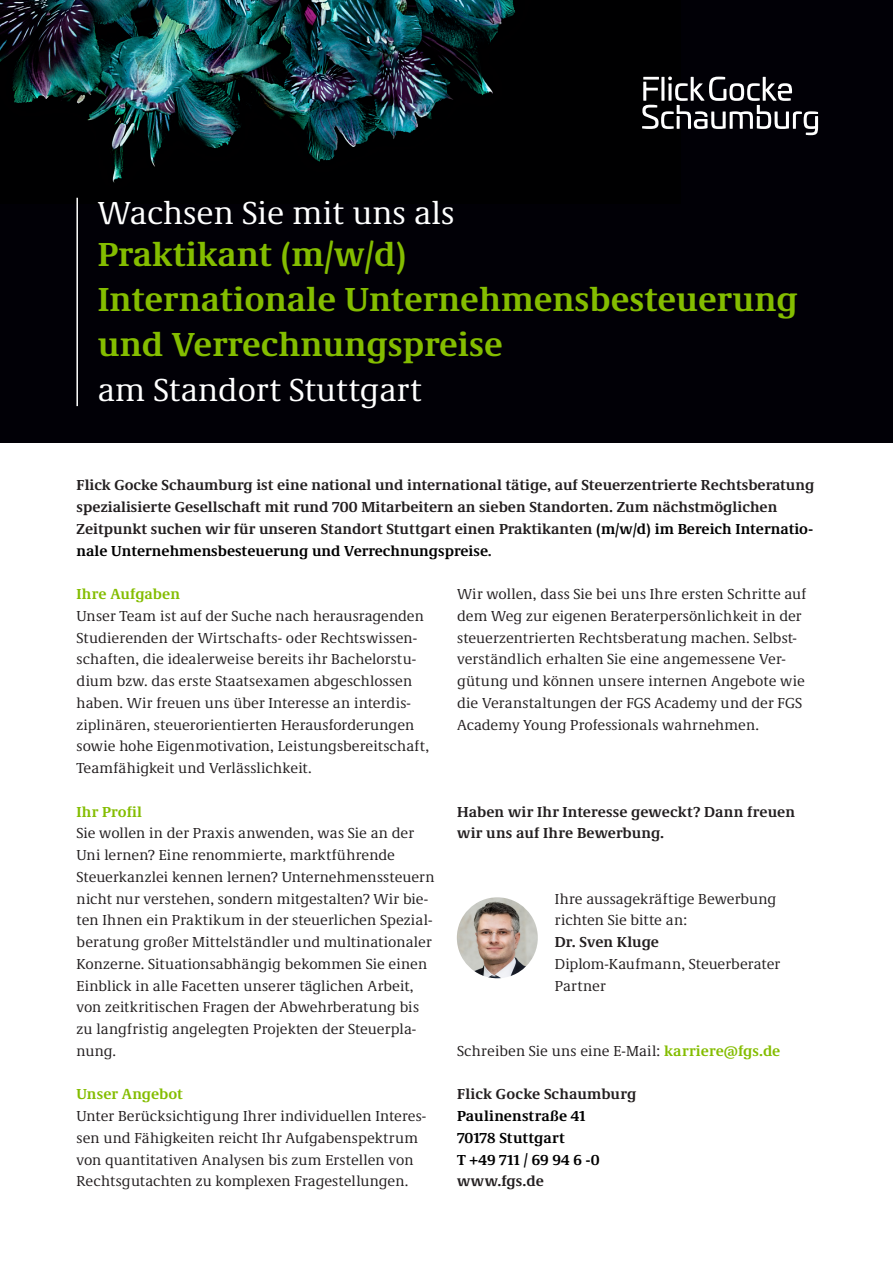
<style>
.page{position:relative;width:893px;height:1263px;background:#fff}
.page>*{position:absolute;margin:0;border:0;box-sizing:border-box;transform-origin:0 0}
.Stellentitel___grün{font:700 34.5px/45px "Demos Next Pro";color:#84bd00}
.Headline__Wachsen_Si{font:33px "Demos Next Pro";color:#fff}
.am_Standort{font:33px "Demos Next Pro";color:#fff}
.Fließtext{font:15px/21.8px "Demos Next Pro";letter-spacing:.005em;color:#231f20}
.Imagetext{font:700 15px/21.8px "Demos Next Pro";color:#231f20}
.Fließtext___Hervorhe{font:700 15px/21.8px "Demos Next Pro";letter-spacing:.01em;color:#231f20}
.Fließtext_Ansprechpa{font:15px "Demos Next Pro";letter-spacing:.005em;color:#231f20}
.Fließtext___Hervorhe-2{font:700 15px "Demos Next Pro";letter-spacing:.005em;color:#000}
.Subheadlines___grün{font:700 15px "Demos Next Pro";letter-spacing:.005em;color:#84bd00}
.Fließtext_Ansprechpa-2{font:700 15px "Demos Next Pro";color:#231f20}
.s1{color:#000}
.s2{font-weight:700;color:#84bd00}
</style>
<div class="page">
<img style="left:457px;top:897px;width:81px;height:81px;border-radius:40px">
<div style="left:0;top:0;width:893px;height:442px;background:#010006"></div>
<img style="left:0;top:0;width:672px;height:198px">
<svg style="left:642px;top:77px;width:176px;height:58px"></svg>
<hr style="left:76px;top:198px;width:2px;height:208px;background:#fff">
<p class="Headline__Wachsen_Si" style="left:98px;top:191px;width:358px">Wachsen Sie mit uns als</p>
<p class="Stellentitel___grün" style="left:98px;top:230px;width:310px">Praktikant (m/w/d)</p>
<p class="Stellentitel___grün" style="left:98px;top:275px;width:701px">Internationale Unternehmensbesteuerung und Verrechnungspreise</p>
<p class="am_Standort" style="left:98px;top:368px;width:325px">am Standort Stuttgart</p>
<p class="Imagetext" style="left:77px;top:473px;width:739px">Flick Gocke Schaumburg ist eine national und international tätige, auf Steuerzentrierte Rechtsberatung spezialisierte Gesellschaft mit rund 700 Mitarbeitern an sieben Standorten. Zum nächstmöglichen Zeitpunkt suchen wir für unseren Standort Stuttgart einen Praktikanten <span class="s1">(m/w/d) im Bereich Internatio&shy;nale Unternehmensbesteuerung und Verrechnungspreise</span>.</p>
<p class="Subheadlines___grün" style="left:77px;top:583px;width:105px">Ihre Aufgaben</p>
<p class="Fließtext" style="left:77px;top:604px;width:354px">Unser Team ist auf der Suche nach herausragenden Studierenden der Wirtschafts- oder Rechtswissen&shy;schaften, die idealerweise bereits ihr Bachelorstu&shy;dium bzw. das erste Staatsexamen abgeschlossen haben. Wir freuen uns über Interesse an interdis&shy;ziplinären, steuerorientierten Herausforderungen sowie hohe Eigenmotivation, Leistungsbereitschaft, Teamfähigkeit und Verlässlichkeit.</p>
<p class="Subheadlines___grün" style="left:77px;top:801px;width:67px">Ihr Profil</p>
<p class="Fließtext" style="left:77px;top:822px;width:359px">Sie wollen in der Praxis anwenden, was Sie an der Uni lernen? Eine renommierte, marktführende Steuerkanzlei kennen lernen? Unternehmenssteuern nicht nur verstehen, sondern mitgestalten? Wir bie&shy;ten Ihnen ein Praktikum in der steuerlichen Spezial&shy;beratung großer Mittelständler und multinationaler Konzerne. Situationsabhängig bekommen Sie einen Einblick in alle Facetten unserer täglichen Arbeit, von zeitkritischen Fragen der Abwehrberatung bis zu langfristig angelegten Projekten der Steuerpla&shy;nung.</p>
<p class="Subheadlines___grün" style="left:77px;top:1084px;width:108px">Unser Angebot</p>
<p class="Fließtext" style="left:77px;top:1104px;width:351px">Unter Berücksichtigung Ihrer individuellen Interes&shy;sen und Fähigkeiten reicht Ihr Aufgabenspektrum von quantitativen Analysen bis zum Erstellen von Rechtsgutachten zu komplexen Fragestellungen.</p>
<p class="Fließtext" style="left:457px;top:582px;width:351px">Wir wollen, dass Sie bei uns Ihre ersten Schritte auf dem Weg zur eigenen Beraterpersönlichkeit in der steuerzentrierten Rechtsberatung machen. Selbst&shy;verständlich erhalten Sie eine angemessene Ver&shy;gütung und können unsere internen Angebote wie die Veranstaltungen der FGS Academy und der FGS Academy Young Professionals wahrnehmen.</p>
<p class="Fließtext___Hervorhe" style="left:457px;top:800px;width:339px">Haben wir Ihr Interesse geweckt? Dann freuen wir uns auf Ihre Bewerbung.</p>
<p class="Fließtext_Ansprechpa" style="left:555px;top:888px;width:223px">Ihre aussagekräftige Bewerbung</p>
<p class="Fließtext_Ansprechpa" style="left:555px;top:910px;width:134px">richten Sie bitte an:</p>
<p class="Fließtext_Ansprechpa-2" style="left:555px;top:931px;width:106px">Dr. Sven Kluge</p>
<p class="Fließtext_Ansprechpa" style="left:555px;top:954px;width:227px">Diplom-Kaufmann, Steuerberater</p>
<p class="Fließtext_Ansprechpa" style="left:555px;top:975px;width:52px">Partner</p>
<p class="Fließtext" style="left:457px;top:1039px;width:325px">Schreiben Sie uns eine E-Mail: <span class="s2">karriere@fgs.de</span></p>
<p class="Fließtext___Hervorhe" style="left:457px;top:1082px;width:181px">Flick Gocke Schaumburg</p>
<p class="Fließtext___Hervorhe-2" style="left:457px;top:1105px;width:130px">Paulinenstraße 41</p>
<p class="Fließtext___Hervorhe-2" style="left:457px;top:1127px;width:109px">70178 Stuttgart</p>
<p class="Fließtext___Hervorhe-2" style="left:457px;top:1149px;width:144px">T +49 711 / 69 94 6 -0</p>
<p class="Fließtext___Hervorhe" style="left:457px;top:1169px;width:88px">www.fgs.de</p>
</div>
